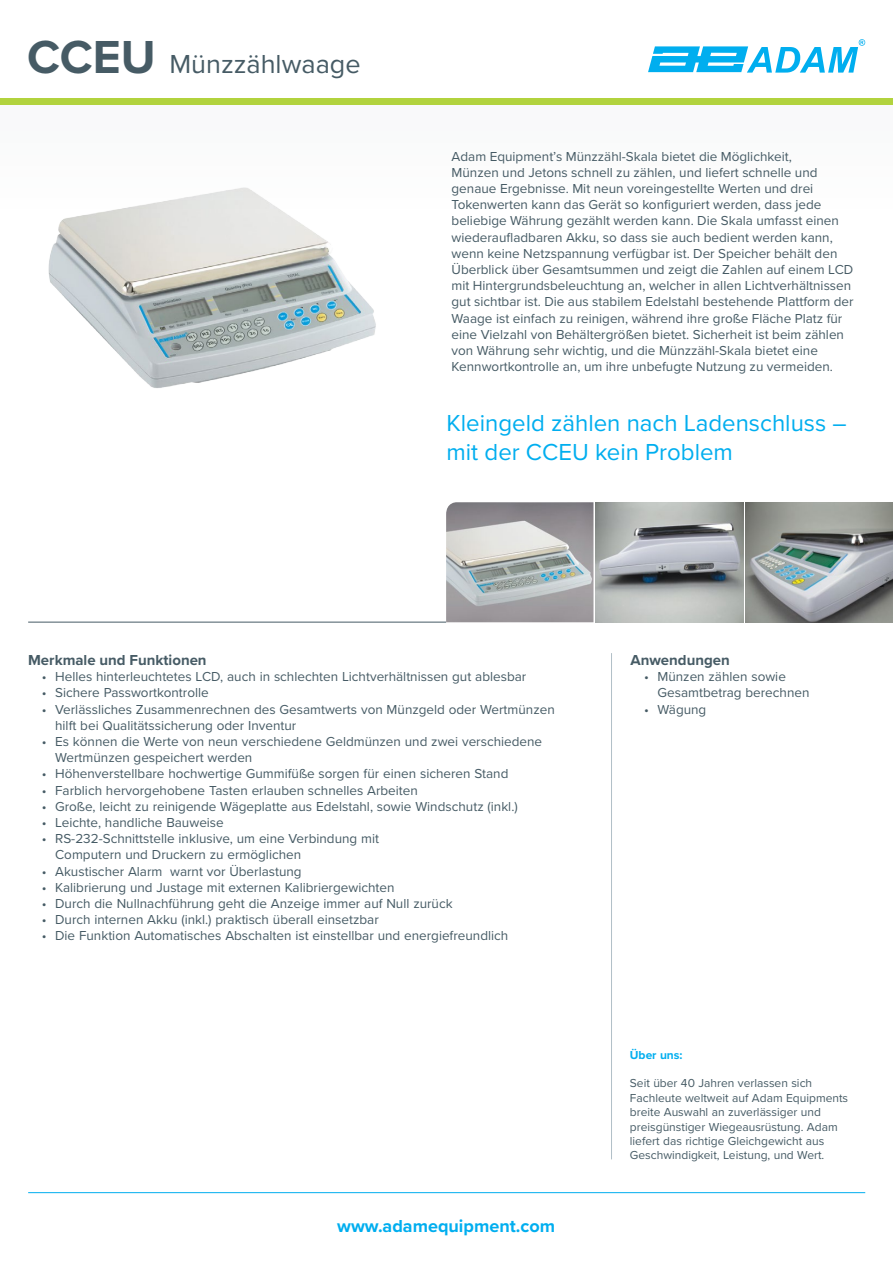
<style>
.page{position:relative;width:893px;height:1263px;background:#fff}
.page>*{position:absolute;margin:0;border:0;box-sizing:border-box;transform-origin:0 0}
.t1{font:27px "Proxima Nova";color:#465b65}
.t2{font:24px/28.8px "Proxima Nova";color:#00aeef}
.t3{font:700 18px "Proxima Nova";color:#00aeef}
.t4{font:700 15px "Proxima Nova";color:#465b65}
.t5{font:13.5px/16.2px "Proxima Nova";color:#465b65}
.t6{font:12px/14.4px "Proxima Nova";color:#465b65}
.t7{font:700 12px "Proxima Nova";color:#00aeef}
.s1{font-weight:700;font-size:48px}
</style>
<div class="page">
<img style="left:48px;top:218px;width:328px;height:170px">
<div style="left:0;top:104px;width:893px;height:114px;background:#fbfbfb"></div>
<svg style="left:648px;top:39px;width:217px;height:34px"></svg>
<div style="left:0;top:98px;width:893px;height:6px;background:#b2d33e"></div>
<hr style="left:28px;top:1192px;width:837px;height:1px;background:#00aeef">
<hr style="left:28px;top:622px;width:418px;height:1px;background:#465b65">
<hr style="left:611px;top:653px;width:1px;height:506px;background:#b1bfc7">
<img style="left:446px;top:502px;width:147px;height:120px">
<img style="left:596px;top:502px;width:147px;height:120px">
<img style="left:745px;top:502px;width:148px;height:120px">
<h1 class="t1" style="left:27px;top:43px;width:335px"><span class="s1">CCEU</span> Münzzählwaage</h1>
<p class="t5" style="left:452px;top:147px;width:403px">Adam Equipment’s Münzzähl-Skala bietet die Möglichkeit,<br>Münzen und Jetons schnell zu zählen, und liefert schnelle und genaue Ergebnisse. Mit neun voreingestellte Werten und drei Tokenwerten kann das Gerät so konfiguriert werden, dass jede beliebige Währung gezählt werden kann. Die Skala umfasst einen wiederaufladbaren Akku, so dass sie auch bedient werden kann, wenn keine Netzspannung verfügbar ist. Der Speicher behält den Überblick über Gesamtsummen und zeigt die Zahlen auf einem LCD mit Hintergrundsbeleuchtung an, welcher in allen Lichtverhältnissen gut sichtbar ist. Die aus stabilem Edelstahl bestehende Plattform der Waage ist einfach zu reinigen, während ihre große Fläche Platz für eine Vielzahl von Behältergrößen bietet. Sicherheit ist beim zählen von Währung sehr wichtig, und die Münzzähl-Skala bietet eine Kennwortkontrolle an, um ihre unbefugte Nutzung zu vermeiden.</p>
<h2 class="t2" style="left:446px;top:408px;width:402px">Kleingeld zählen nach Ladenschluss – mit der CCEU kein Problem</h2>
<p class="t4" style="left:28px;top:649px;width:180px">Merkmale und Funktionen</p>
<p class="t5" style="left:42px;top:668px;width:486px">• Helles hinterleuchtetes LCD, auch in schlechten Lichtverhältnissen gut ablesbar</p>
<p class="t5" style="left:42px;top:684px;width:169px">• Sichere Passwortkontrolle</p>
<p class="t5" style="left:55px;top:700px;width:501px;text-indent:-14px">• Verlässliches Zusammenrechnen des Gesamtwerts von Münzgeld oder Wertmünzen hilft bei Qualitätssicherung oder Inventur</p>
<p class="t5" style="left:55px;top:733px;width:488px;text-indent:-14px">• Es können die Werte von neun verschiedene Geldmünzen und zwei verschiedene<br>Wertmünzen gespeichert werden</p>
<p class="t5" style="left:42px;top:765px;width:468px">• Höhenverstellbare hochwertige Gummifüße sorgen für einen sicheren Stand</p>
<p class="t5" style="left:42px;top:781px;width:378px">• Farblich hervorgehobene Tasten erlauben schnelles Arbeiten</p>
<p class="t5" style="left:42px;top:797px;width:478px">• Große, leicht zu reinigende Wägeplatte aus Edelstahl, sowie Windschutz (inkl.)</p>
<p class="t5" style="left:42px;top:814px;width:184px">• Leichte, handliche Bauweise</p>
<p class="t5" style="left:55px;top:830px;width:325px;text-indent:-14px">• RS-232-Schnittstelle inklusive, um eine Verbindung mit<br>Computern und Druckern zu ermöglichen</p>
<p class="t5" style="left:42px;top:862px;width:262px">• Akustischer Alarm warnt vor Überlastung</p>
<p class="t5" style="left:42px;top:878px;width:354px">• Kalibrierung und Justage mit externen Kalibriergewichten</p>
<p class="t5" style="left:42px;top:895px;width:412px">• Durch die Nullnachführung geht die Anzeige immer auf Null zurück</p>
<p class="t5" style="left:42px;top:911px;width:339px">• Durch internen Akku (inkl.) praktisch überall einsetzbar</p>
<p class="t5" style="left:42px;top:927px;width:468px">• Die Funktion Automatisches Abschalten ist einstellbar und energiefreundlich</p>
<h3 class="t3" style="left:337px;top:1212px;width:219px">www.adamequipment.com</h3>
<p class="t4" style="left:630px;top:649px;width:101px">Anwendungen</p>
<p class="t5" style="left:657px;top:668px;width:154px;text-indent:-14px">• Münzen zählen sowie<br>Gesamtbetrag berechnen</p>
<p class="t5" style="left:644px;top:700px;width:64px">• Wägung</p>
<p class="t7" style="left:630px;top:1045px;width:54px">Über uns:</p>
<p class="t6" style="left:630px;top:1076px;width:220px">Seit über 40 Jahren verlassen sich Fachleute weltweit auf Adam Equipments breite Auswahl an zuverlässiger und preisgünstiger Wiegeausrüstung. Adam liefert das richtige Gleichgewicht aus Geschwindigkeit, Leistung, und Wert.</p>
</div>
